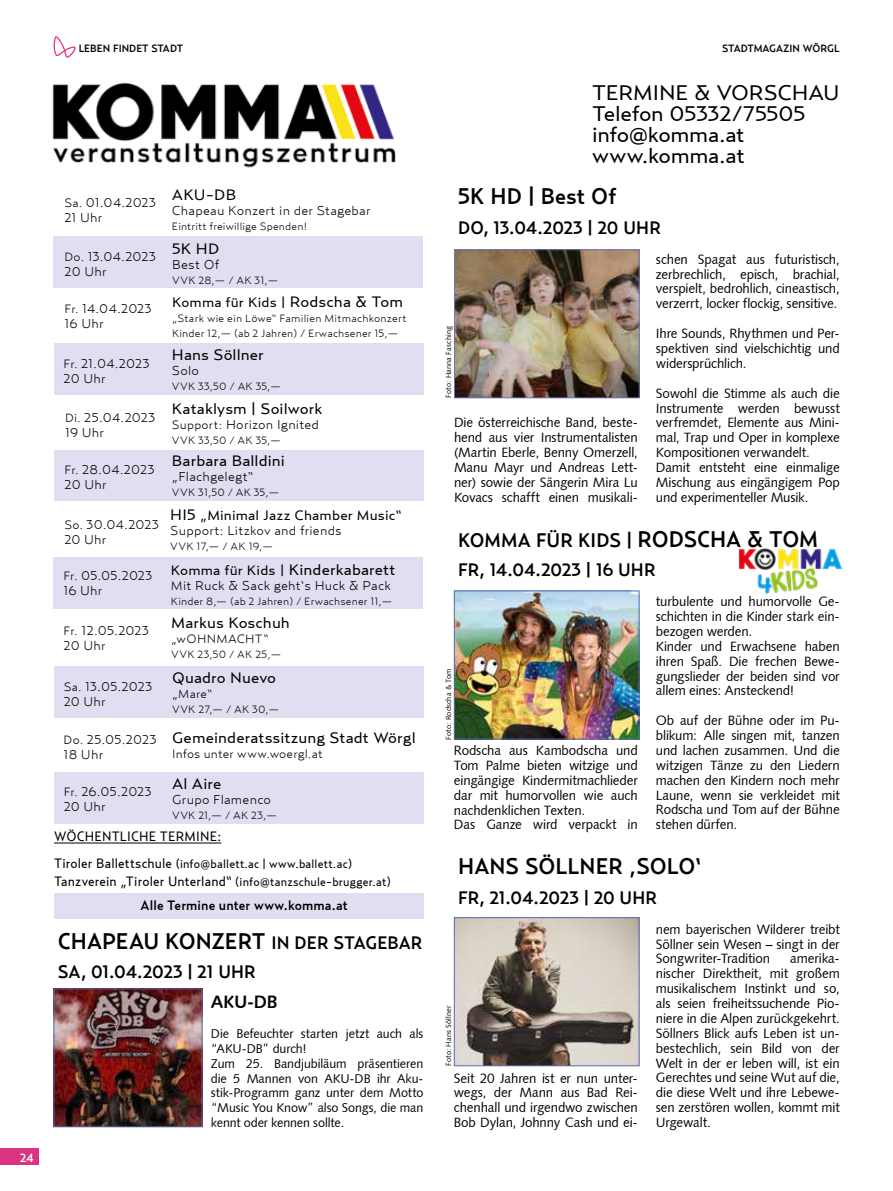
<style>
.page{position:relative;width:893px;height:1191px;background:#fff}
.page>*{position:absolute;margin:0;border:0;box-sizing:border-box;transform-origin:0 0}
.t1{font:500 22.5px "Relay";color:#000}
.t2{font:21px/21px "Relay Wide";letter-spacing:-.015em;color:#000}
.t3{font:500 19.5px "Relay";color:#000}
.t4{font:500 18px "Relay";color:#000}
.t5{font:18px "Humanist 531 BT Bold A";color:#000}
.t6{font:15px "Relay Wide";letter-spacing:.005em;color:#000}
.t7{font:13.5px/14.9px "Humanist 531 BT Roman A";letter-spacing:-.015em;color:#000;text-align:justify}
.t8{font:13.5px "Relay";letter-spacing:.01em;color:#000}
.t9{font:13.5px "Relay Wide";letter-spacing:.01em;color:#000}
.t10{font:500 13.5px "Relay";letter-spacing:.01em;color:#000}
.t11{font:300 12.75px/15px "Relay Wide";letter-spacing:.015em;color:#000}
.t12{font:12.75px/14.9px "Humanist 531 BT Roman A";letter-spacing:-.01em;color:#000}
.t13{font:12px "Relay";letter-spacing:.015em;color:#000}
.t14{font:300 12px "Relay Wide";letter-spacing:.015em;color:#000}
.t15{font:500 12px "Relay";color:#fff}
.t16{font:300 10.5px/15px "Relay Wide";letter-spacing:.015em;color:#000}
.t17{font:500 10.5px "Relay";color:#000}
.t18{font:7.5px "Humanist 531 BT Roman A";letter-spacing:.02em;color:#000}
.s1{font-size:12px}
.s2{font-size:15px}
.s3{font-size:13.5px}
.s4{font-size:18px}
.s5{font-size:22.5px}
</style>
<div class="page">
<div style="left:0;top:1148px;width:38px;height:17px;background:#d93382"></div>
<svg style="left:54px;top:36px;width:22px;height:22px"></svg>
<img style="left:52px;top:82px;width:344px;height:86px">
<div style="left:54px;top:343px;width:370px;height:51px;background:#dfdff1"></div>
<div style="left:54px;top:449px;width:370px;height:51px;background:#dfdff1"></div>
<div style="left:53px;top:237px;width:370px;height:51px;background:#dfdff1"></div>
<img style="left:456px;top:919px;width:181px;height:145px">
<div style="left:454px;top:917px;width:185px;height:149px;border:1px solid #596bb1"></div>
<img style="left:456px;top:251px;width:182px;height:145px">
<div style="left:454px;top:249px;width:186px;height:149px;border:1px solid #6a78b9"></div>
<div style="left:53px;top:557px;width:370px;height:51px;background:#dfdff1"></div>
<div style="left:54px;top:893px;width:370px;height:25px;background:#dfdff1"></div>
<img style="left:456px;top:592px;width:181px;height:145px">
<div style="left:454px;top:590px;width:185px;height:149px;border:1px solid #596bb1"></div>
<hr style="left:54px;top:842px;width:167px;height:1px;background:#000">
<img style="left:56px;top:990px;width:144px;height:135px">
<div style="left:54px;top:988px;width:148px;height:139px;border:1px solid #596bb1"></div>
<div style="left:54px;top:666px;width:370px;height:51px;background:#dfdff1"></div>
<div style="left:54px;top:772px;width:370px;height:51px;background:#dfdff1"></div>
<img style="left:738px;top:548px;width:104px;height:46px">
<p class="t15" style="left:20px;top:1150px;width:16px">24</p>
<p class="t17" style="left:79px;top:42px;width:106px">LEBEN FINDET STADT</p>
<p class="t17" style="left:722px;top:42px;width:119px">STADTMAGAZIN WÖRGL</p>
<h2 class="t2" style="left:592px;top:81px;width:249px">TERMINE &amp; VORSCHAU<br>Telefon 05332/75505 info@komma.at www.komma.at</h2>
<p class="t11" style="left:64px;top:194px;width:93px"><span class="s1">Sa.</span> 01.04.2023<br>21 Uhr</p>
<h1 class="t1" style="left:458px;top:183px;width:160px">5K HD | Best Of</h1>
<h3 class="t4" style="left:458px;top:217px;width:204px">DO, 13.04.2023 | 20 UHR</h3>
<p class="t6" style="left:172px;top:185px;width:66px">AKU-DB</p>
<p class="t11" style="left:172px;top:202px;width:200px">Chapeau Konzert in der Stagebar</p>
<p class="t16" style="left:172px;top:218px;width:137px">Eintritt freiwillige Spenden!</p>
<p class="t11" style="left:65px;top:249px;width:93px"><span class="s1">Do.</span> 13.04.2023<br>20 Uhr</p>
<p class="t11" style="left:64px;top:301px;width:89px"><span class="s1">Fr.</span> 14.04.2023<br>16 Uhr</p>
<p class="t11" style="left:64px;top:355px;width:87px"><span class="s1">Fr.</span> 21.04.2023<br>20 Uhr</p>
<p class="t11" style="left:65px;top:410px;width:92px"><span class="s1">Di.</span> 25.04.2023<br>19 Uhr</p>
<p class="t11" style="left:65px;top:462px;width:91px"><span class="s1">Fr.</span> 28.04.2023<br>20 Uhr</p>
<p class="t11" style="left:64px;top:516px;width:96px"><span class="s1">So.</span> 30.04.2023<br>20 Uhr</p>
<p class="t11" style="left:63px;top:568px;width:91px"><span class="s1">Fr.</span> 05.05.2023<br>16 Uhr</p>
<p class="t11" style="left:64px;top:623px;width:87px"><span class="s1">Fr.</span> 12.05.2023<br>20 Uhr</p>
<p class="t11" style="left:64px;top:678px;width:90px"><span class="s1">Sa.</span> 13.05.2023<br>20 Uhr</p>
<p class="t11" style="left:64px;top:731px;width:94px"><span class="s1">Do.</span> 25.05.2023<br>18 Uhr</p>
<p class="t11" style="left:64px;top:784px;width:90px"><span class="s1">Fr.</span> 26.05.2023<br>20 Uhr</p>
<p class="t6" style="left:172px;top:240px;width:49px">5K HD</p>
<p class="t11" style="left:172px;top:257px;width:49px">Best Of</p>
<p class="t16" style="left:172px;top:273px;width:108px">VVK 28,— / AK 31,—</p>
<p class="t9" style="left:172px;top:294px;width:232px">Komma für Kids | <span class="s2">Rodscha &amp; Tom</span></p>
<p class="t16" style="left:172px;top:310px;width:236px">„Stark wie ein Löwe“ Familien Mitmachkonzert<br>Kinder 12,— (ab 2 Jahren) / Erwachsener 15,—</p>
<p class="t6" style="left:172px;top:345px;width:93px">Hans Söllner</p>
<p class="t11" style="left:172px;top:362px;width:29px">Solo</p>
<p class="t16" style="left:172px;top:378px;width:111px">VVK 33,50 / AK 35,—</p>
<p class="t6" style="left:172px;top:400px;width:152px">Kataklysm | Soilwork</p>
<p class="t11" style="left:172px;top:417px;width:149px"><span class="s1">Support:</span> Horizon Ignited</p>
<p class="t16" style="left:172px;top:432px;width:111px">VVK 33,50 / AK 35,—</p>
<p class="t6" style="left:172px;top:451px;width:114px">Barbara Balldini</p>
<p class="t11" style="left:172px;top:468px;width:83px">„Flachgelegt“</p>
<p class="t16" style="left:172px;top:484px;width:109px">VVK 31,50 / AK 35,—</p>
<p class="t9" style="left:170px;top:507px;width:233px"><span class="s2">HI5</span> „Minimal Jazz Chamber Music“</p>
<p class="t11" style="left:170px;top:523px;width:173px">Support: Litzkov and friends</p>
<p class="t16" style="left:170px;top:539px;width:104px">VVK 17,— / AK 19,—</p>
<p class="t6" style="left:171px;top:560px;width:226px"><span class="s3">Komma für Kids |</span> Kinderkabarett</p>
<p class="t11" style="left:171px;top:577px;width:222px">Mit Ruck &amp; Sack geht‘s Huck &amp; Pack</p>
<p class="t16" style="left:171px;top:593px;width:223px">Kinder 8,— (ab 2 Jahren) / Erwachsener 11,—</p>
<p class="t6" style="left:171px;top:614px;width:120px">Markus Koschuh</p>
<p class="t14" style="left:171px;top:632px;width:99px">„wOHNMACHT“</p>
<p class="t16" style="left:171px;top:647px;width:112px">VVK 23,50 / AK 25,—</p>
<p class="t6" style="left:172px;top:668px;width:106px">Quadro Nuevo</p>
<p class="t14" style="left:172px;top:686px;width:42px">„Mare“</p>
<p class="t16" style="left:172px;top:701px;width:109px">VVK 27,— / AK 30,—</p>
<p class="t6" style="left:172px;top:729px;width:245px">Gemeinderatssitzung Stadt Wörgl</p>
<p class="t14" style="left:172px;top:746px;width:152px">Infos unter www.woergl.at</p>
<p class="t6" style="left:172px;top:774px;width:51px">Al Aire</p>
<p class="t11" style="left:172px;top:791px;width:101px">Grupo Flamenco</p>
<p class="t16" style="left:172px;top:807px;width:107px">VVK 21,— / AK 23,—</p>
<p class="t8" style="left:54px;top:828px;width:169px">WÖCHENTLICHE TERMINE:</p>
<p class="t13" style="left:54px;top:857px;width:300px"><span class="s3">Tiroler Ballettschule</span> (info@ballett.ac | www.ballett.ac)</p>
<p class="t8" style="left:54px;top:873px;width:338px">Tanzverein „Tiroler Unterland“ <span class="s1">(info@tanzschule-brugger.at)</span></p>
<p class="t10" style="left:141px;top:897px;width:209px">Alle Termine unter www.komma.at</p>
<h1 class="t1" style="left:58px;top:927px;width:366px">CHAPEAU KONZERT <span class="s4">IN DER STAGEBAR</span></h1>
<h3 class="t4" style="left:58px;top:961px;width:200px">SA, 01.04.2023 | 21 UHR</h3>
<h3 class="t5" style="left:211px;top:990px;width:68px">AKU-DB</h3>
<p class="t12" style="left:211px;top:1025px;width:214px">Die Befeuchter starten jetzt auch als “AKU-DB” durch!<br>Zum 25. Bandjubiläum präsentieren die 5 Mannen von AKU-DB ihr Aku&shy;stik-Programm ganz unter dem Motto “Music You Know” also Songs, die man kennt oder kennen sollte.</p>
<p class="t18" style="left:444px;top:398px;width:73px;rotate:-90deg">Foto: Hanna Fasching</p>
<p class="t7" style="left:454px;top:415px;width:185px">Die österreichische Band, beste&shy;hend aus vier Instrumentalisten (Martin Eberle, Benny Omerzell, Manu Mayr und Andreas Lett&shy;ner) sowie der Sängerin Mira Lu Kovacs schafft einen musikali-</p>
<p class="t7" style="left:656px;top:251px;width:185px">schen Spagat aus futuristisch, zerbrechlich, episch, brachial, verspielt, bedrohlich, cineastisch, verzerrt, locker flockig, sensitive.</p>
<p class="t7" style="left:656px;top:326px;width:185px">Ihre Sounds, Rhythmen und Per&shy;spektiven sind vielschichtig und widersprüchlich.</p>
<p class="t7" style="left:656px;top:385px;width:185px;text-align:left">Sowohl die Stimme als auch die<br>Instrumente werden bewusst verfremdet, Elemente aus Mini&shy;mal, Trap und Oper in komplexe<br>Kompositionen verwandelt.<br>Damit entsteht eine einmalige<br>Mischung aus eingängigem Pop und experimenteller Musik.</p>
<h3 class="t3" style="left:458px;top:528px;width:361px">KOMMA FÜR KIDS | <span class="s5">RODSCHA &amp; TOM</span></h3>
<h3 class="t4" style="left:458px;top:559px;width:199px">FR, 14.04.2023 | 16 UHR</h3>
<p class="t18" style="left:444px;top:739px;width:72px;rotate:-90deg">Foto: Rodscha &amp; Tom</p>
<p class="t7" style="left:454px;top:742px;width:185px;text-align:left">Rodscha aus Kambodscha und<br>Tom Palme bieten witzige und eingängige Kindermitmachlieder dar mit humorvollen wie auch nachdenklichen Texten.<br>Das Ganze wird verpackt in</p>
<p class="t7" style="left:656px;top:593px;width:185px;text-align:left">turbulente und humorvolle Ge&shy;schichten in die Kinder stark ein&shy;bezogen werden.<br>Kinder und Erwachsene haben ihren Spaß. Die frechen Bewe&shy;gungslieder der beiden sind vor allem eines: Ansteckend!</p>
<p class="t7" style="left:656px;top:712px;width:185px">Ob auf der Bühne oder im Pu&shy;blikum: Alle singen mit, tanzen und lachen zusammen. Und die witzigen Tänze zu den Liedern machen den Kindern noch mehr Laune, wenn sie verkleidet mit Rodscha und Tom auf der Bühne stehen dürfen.</p>
<h1 class="t1" style="left:458px;top:853px;width:245px">HANS SÖLLNER ‚SOLO‘</h1>
<h3 class="t4" style="left:458px;top:887px;width:201px">FR, 21.04.2023 | 20 UHR</h3>
<p class="t18" style="left:444px;top:1066px;width:62px;rotate:-90deg">Foto: Hans Söllner</p>
<p class="t7" style="left:454px;top:1070px;width:185px">Seit 20 Jahren ist er nun unter&shy;wegs, der Mann aus Bad Rei&shy;chenhall und irgendwo zwischen Bob Dylan, Johnny Cash und ei-</p>
<p class="t7" style="left:656px;top:921px;width:185px">nem bayerischen Wilderer treibt Söllner sein Wesen – singt in der Songwriter-Tradition</p>
<p class="t7" style="left:656px;top:951px;width:185px;text-indent:134px">amerika&shy;nischer Direktheit, mit großem musikalischem Instinkt und so, als seien freiheitssuchende Pio&shy;niere in die Alpen zurückgekehrt.<br>Söllners Blick aufs Leben ist un&shy;bestechlich, sein Bild von der Welt in der er leben will, ist ein Gerechtes und seine Wut auf die, die diese Welt und ihre Lebewe&shy;sen zerstören wollen, kommt mit Urgewalt.</p>
</div>
